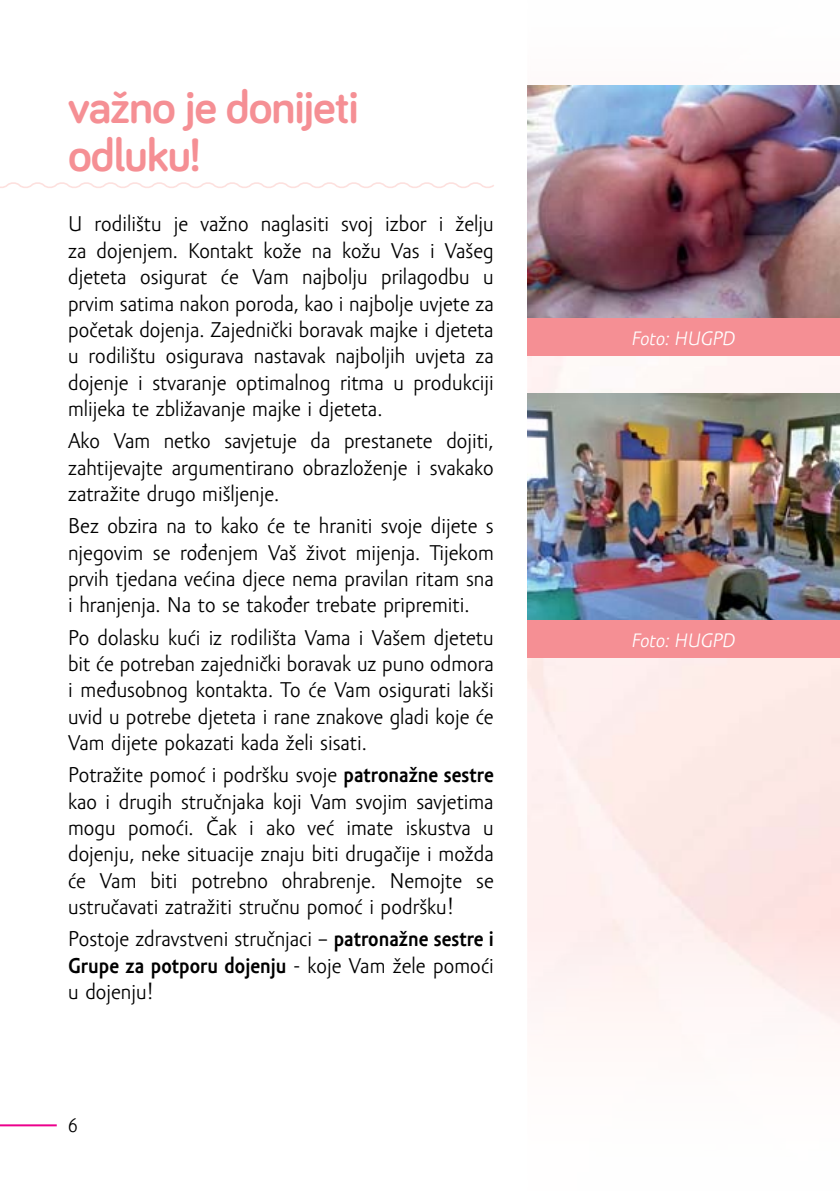
<style>
.page{position:relative;width:840px;height:1191px;background:#fff}
.page>*{position:absolute;margin:0;border:0;box-sizing:border-box;transform-origin:0 0}
.t1{font:700 48px/48px "Bariol";letter-spacing:-.02em;color:#f58f94}
.t2{font:22px/26.4px "Amor Sans Pro";color:#000;text-align:justify}
.t3{font:italic 20px "Amor Sans Pro";color:#fff}
.t4{font:20px "Amor Sans Pro";color:#000}
.s1{font-weight:700}
</style>
<div class="page">
<hr style="left:0;top:1124px;width:57px;height:2px;background:#ec008c">
<svg style="left:0;top:182px;width:494px;height:6px"></svg>
<img style="left:527px;top:356px;width:312px;height:669px">
<img style="left:527px;top:85px;width:312px;height:233px">
<div style="left:527px;top:318px;width:312px;height:38px;background:#f58f94"></div>
<img style="left:527px;top:394px;width:312px;height:226px">
<div style="left:527px;top:620px;width:312px;height:38px;background:#f58f94"></div>
<h1 class="t1" style="left:68px;top:81px;width:292px">važno je donijeti odluku!</h1>
<p class="t2" style="left:68px;top:211px;width:427px">U rodilištu je važno naglasiti svoj izbor i želju za dojenjem. Kontakt kože na kožu Vas i Vašeg djeteta osigurat će Vam najbolju prilagodbu u prvim satima nakon poroda, kao i najbolje uvjete za početak dojenja. Zajednički boravak majke i djeteta u rodilištu osigurava nastavak najboljih uvjeta za dojenje i stvaranje optimalnog ritma u produkciji mlijeka te zbližavanje majke i djeteta.</p>
<p class="t2" style="left:68px;top:428px;width:427px">Ako Vam netko savjetuje da prestanete dojiti, zahtijevajte argumentirano obrazloženje i svakako zatražite drugo mišljenje.</p>
<p class="t2" style="left:68px;top:513px;width:427px">Bez obzira na to kako će te hraniti svoje dijete s njegovim se rođenjem Vaš život mijenja. Tijekom prvih tjedana većina djece nema pravilan ritam sna i hranjenja. Na to se također trebate pripremiti.</p>
<p class="t2" style="left:68px;top:624px;width:427px">Po dolasku kući iz rodilišta Vama i Vašem djetetu bit će potreban zajednički boravak uz puno odmora i međusobnog kontakta. To će Vam osigurati lakši uvid u potrebe djeteta i rane znakove gladi koje će Vam dijete pokazati kada želi sisati.</p>
<p class="t2" style="left:68px;top:762px;width:427px">Potražite pomoć i podršku svoje <span class="s1">patronažne sestre </span>kao i drugih stručnjaka koji Vam svojim savjetima mogu pomoći. Čak i ako već imate iskustva u dojenju, neke situacije znaju biti drugačije i možda će Vam biti potrebno ohrabrenje. Nemojte se ustručavati zatražiti stručnu pomoć i podršku!</p>
<p class="t2" style="left:68px;top:926px;width:427px">Postoje zdravstveni stručnjaci – <span class="s1">patronažne sestre i Grupe za potporu dojenju</span> - koje Vam žele pomoći u dojenju!</p>
<p class="t4" style="left:68px;top:1115px;width:11px">6</p>
<p class="t3" style="left:631px;top:327px;width:105px">Foto: HUGPD</p>
<p class="t3" style="left:631px;top:629px;width:105px">Foto: HUGPD</p>
</div>
